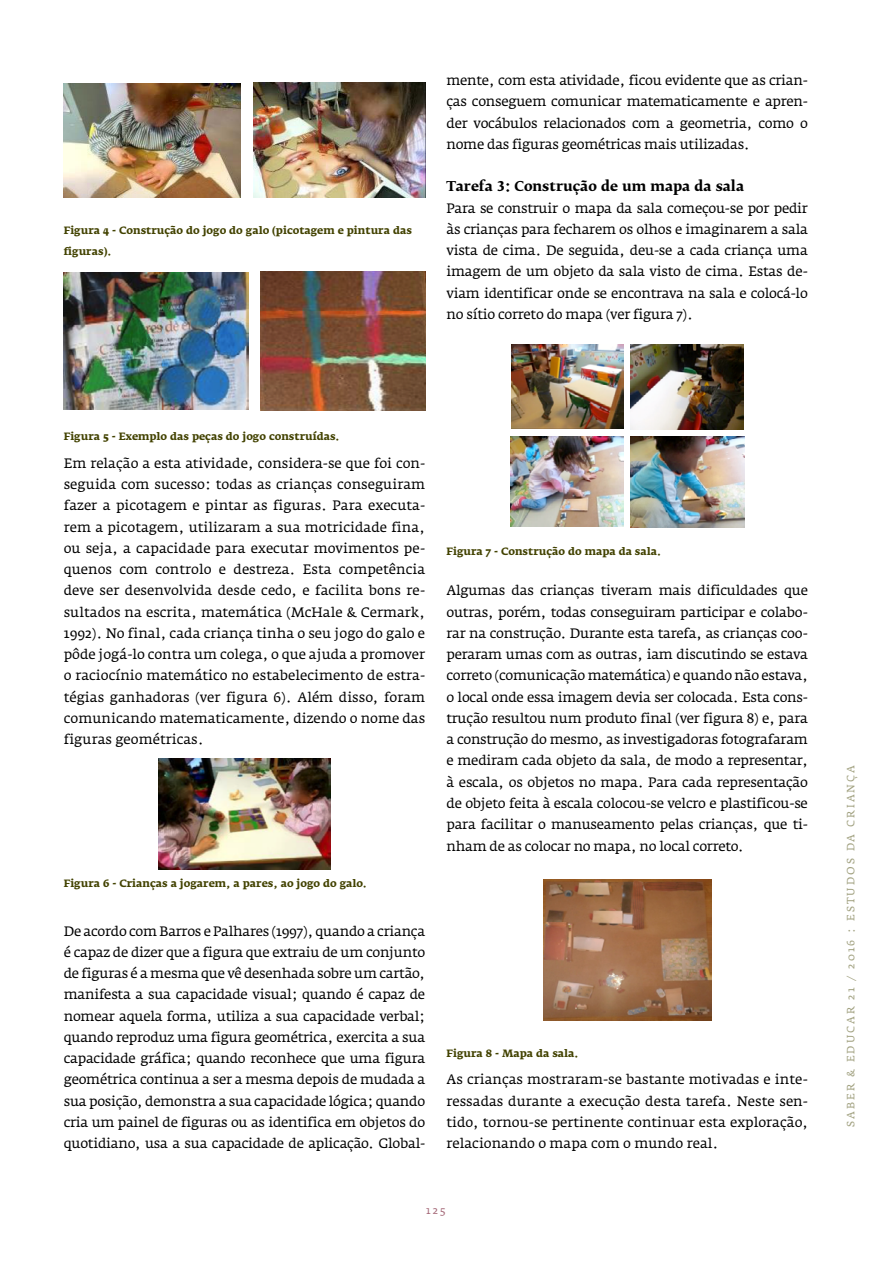
<style>
.page{position:relative;width:893px;height:1263px;background:#fff}
.page>*{position:absolute;margin:0;border:0;box-sizing:border-box;transform-origin:0 0}
.t1{font:13.5px/21.3px "Fedra Serif A";letter-spacing:-.02em;color:#000;text-align:justify}
.t2{font:13.5px "Fedra Serif B Bold TF";color:#000}
.t3{font:700 10.5px/21.3px "Fedra Serif A";color:#424200}
.t4{font:10.5px "Fedra Serif A";letter-spacing:.2em;color:#a1a180}
.t5{font:10.5px "Fedra Serif A";color:#a66b7a}
</style>
<div class="page">
<img style="left:64px;top:84px;width:177px;height:114px">
<img style="left:254px;top:83px;width:171px;height:115px">
<img style="left:64px;top:272px;width:184px;height:137px">
<img style="left:260px;top:272px;width:165px;height:138px">
<img style="left:158px;top:759px;width:173px;height:111px">
<img style="left:510px;top:437px;width:113px;height:89px">
<img style="left:630px;top:436px;width:114px;height:91px">
<img style="left:630px;top:345px;width:114px;height:84px">
<img style="left:511px;top:345px;width:112px;height:83px">
<img style="left:543px;top:880px;width:168px;height:140px">
<p class="t3" style="left:64px;top:220px;width:350px">Figura 4 - Construção do jogo do galo (picotagem e pintura das figuras).</p>
<p class="t1" style="left:446px;top:70px;width:363px">mente, com esta atividade, ficou evidente que as crian&shy;ças conseguem comunicar matematicamente e apren&shy;der vocábulos relacionados com a geometria, como o nome das figuras geométricas mais utilizadas.</p>
<p class="t2" style="left:446px;top:179px;width:299px">Tarefa 3: Construção de um mapa da sala</p>
<p class="t1" style="left:446px;top:197px;width:363px">Para se construir o mapa da sala começou-se por pedir às crianças para fecharem os olhos e imaginarem a sala vista de cima. De seguida, deu-se a cada criança uma imagem de um objeto da sala visto de cima. Estas de&shy;viam identificar onde se encontrava na sala e colocá-lo no sítio correto do mapa (ver figura 7).</p>
<p class="t3" style="left:64px;top:426px;width:277px">Figura 5 - Exemplo das peças do jogo construídas.</p>
<p class="t1" style="left:64px;top:452px;width:363px">Em relação a esta atividade, considera-se que foi con&shy;seguida com sucesso: todas as crianças conseguiram fazer a picotagem e pintar as figuras. Para executa&shy;rem a picotagem, utilizaram a sua motricidade fina, ou seja, a capacidade para executar movimentos pe&shy;quenos com controlo e destreza. Esta competência deve ser desenvolvida desde cedo, e facilita bons re&shy;sultados na escrita, matemática (McHale &amp; Cermark, 1992). No final, cada criança tinha o seu jogo do galo e pôde jogá-lo contra um colega, o que ajuda a promover o raciocínio matemático no estabelecimento de estra&shy;tégias ganhadoras (ver figura 6). Além disso, foram comunicando matematicamente, dizendo o nome das figuras geométricas.</p>
<p class="t3" style="left:64px;top:872px;width:304px">Figura 6 - Crianças a jogarem, a pares, ao jogo do galo.</p>
<p class="t1" style="left:64px;top:920px;width:363px">De acordo com Barros e Palhares (1997), quando a criança é capaz de dizer que a figura que extraiu de um conjunto de figuras é a mesma que vê desenhada sobre um cartão, manifesta a sua capacidade visual; quando é capaz de nomear aquela forma, utiliza a sua capacidade verbal; quando reproduz uma figura geométrica, exercita a sua capacidade gráfica; quando reconhece que uma figura geométrica continua a ser a mesma depois de mudada a sua posição, demonstra a sua capacidade lógica; quando cria um painel de figuras ou as identifica em objetos do quotidiano, usa a sua capacidade de aplicação. Global-</p>
<p class="t3" style="left:446px;top:541px;width:216px">Figura 7 - Construção do mapa da sala.</p>
<p class="t1" style="left:446px;top:580px;width:363px">Algumas das crianças tiveram mais dificuldades que outras, porém, todas conseguiram participar e colabo&shy;rar na construção. Durante esta tarefa, as crianças coo&shy;peraram umas com as outras, iam discutindo se estava correto (comunicação matemática) e quando não estava, o local onde essa imagem devia ser colocada. Esta cons&shy;trução resultou num produto final (ver figura 8) e, para a construção do mesmo, as investigadoras fotografaram e mediram cada objeto da sala, de modo a representar, à escala, os objetos no mapa. Para cada representação de objeto feita à escala colocou-se velcro e plastificou-se para facilitar o manuseamento pelas crianças, que ti&shy;nham de as colocar no mapa, no local correto.</p>
<p class="t3" style="left:446px;top:1042px;width:134px">Figura 8 - Mapa da sala.</p>
<p class="t1" style="left:446px;top:1069px;width:363px">As crianças mostraram-se bastante motivadas e inte&shy;ressadas durante a execução desta tarefa. Neste sen&shy;tido, tornou-se pertinente continuar esta exploração, relacionando o mapa com o mundo real.</p>
<p class="t5" style="left:426px;top:1204px;width:21px">125</p>
<p class="t4" style="left:845px;top:1127px;width:363px;rotate:-90deg">SABER &amp; EDUCAR 21 / 2016 : ESTUDOS DA CRIANÇA</p>
</div>
